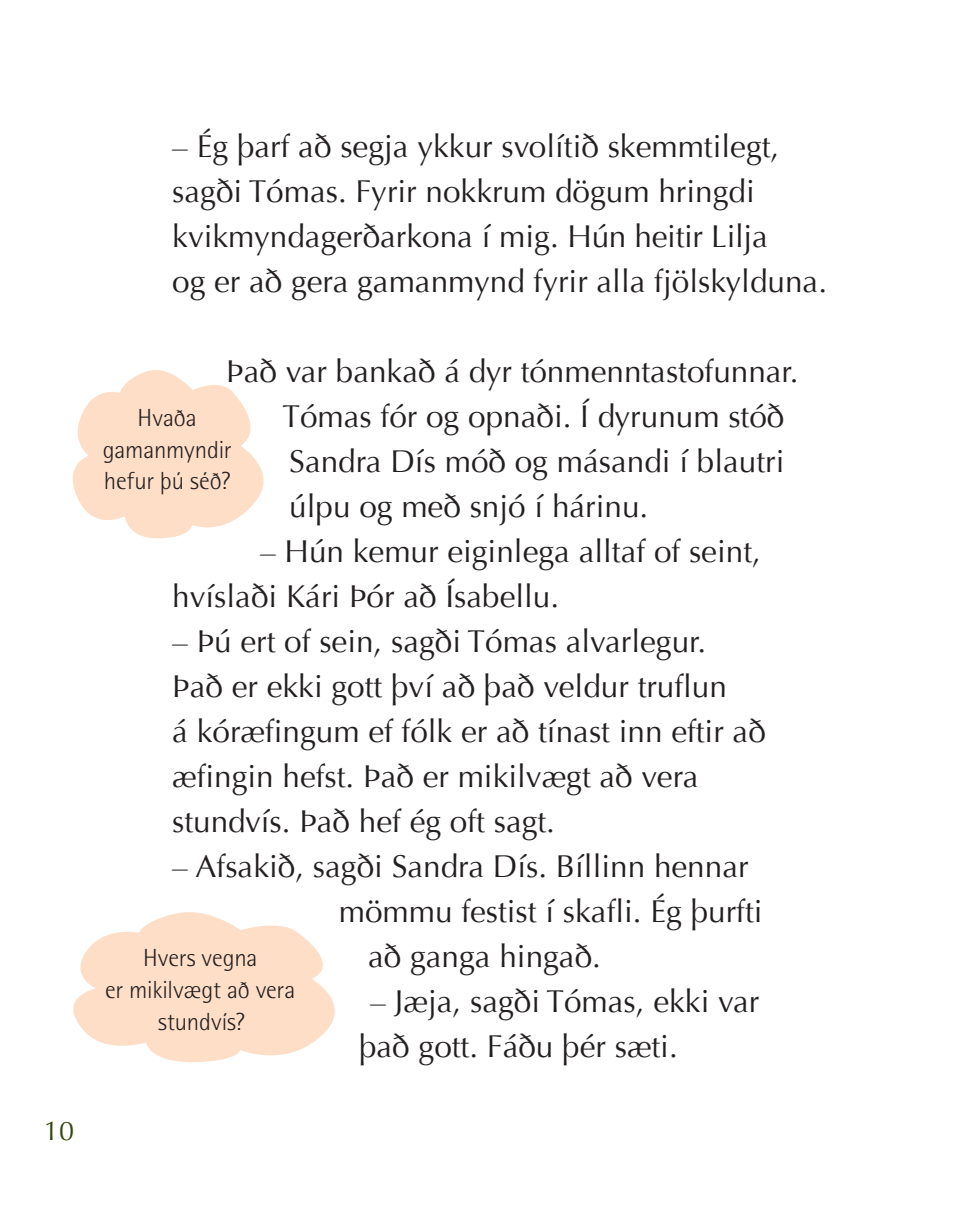
<style>
.page{position:relative;width:957px;height:1212px;background:#fff}
.page>*{position:absolute;margin:0;border:0;box-sizing:border-box;transform-origin:0 0}
.t1{font:31.5px/45px "Optima";color:#231f20}
.t2{font:27px "Optima";color:#33460d}
.t3{font:300 24.75px/31.5px "Rotis Semi Sans";letter-spacing:-.005em;color:#231f20;text-align:center}
</style>
<div class="page">
<svg style="left:72px;top:370px;width:192px;height:169px"></svg>
<svg style="left:73px;top:912px;width:262px;height:150px;fill:#fedec7"></svg>
<p class="t2" style="left:44px;top:1115px;width:32px">10</p>
<p class="t1" style="left:172px;top:124px;width:656px">– Ég þarf að segja ykkur svolítið skemmtilegt, sagði Tómas. Fyrir nokkrum dögum hringdi kvikmyndagerðarkona í mig. Hún heitir Lilja<br>og er að gera gamanmynd fyrir alla fjölskylduna.</p>
<p class="t1" style="left:282px;top:349px;width:517px;text-indent:-56px">Það var bankað á dyr tónmenntastofunnar.<br>Tómas fór og opnaði. Í dyrunum stóð Sandra Dís móð og másandi í blautri úlpu og með snjó í hárinu.</p>
<p class="t1" style="left:172px;top:529px;width:590px;text-indent:88px">– Hún kemur eiginlega alltaf of seint, hvíslaði Kári Þór að Ísabellu.</p>
<p class="t1" style="left:172px;top:619px;width:595px">– Þú ert of sein, sagði Tómas alvarlegur.<br>Það er ekki gott því að það veldur truflun<br>á kóræfingum ef fólk er að tínast inn eftir að æfingin hefst. Það er mikilvægt að vera stundvís. Það hef ég oft sagt.</p>
<p class="t1" style="left:172px;top:844px;width:578px">– Afsakið, sagði Sandra Dís. Bíllinn hennar</p>
<p class="t1" style="left:339px;top:889px;width:425px">mömmu festist í skafli. Ég þurfti</p>
<p class="t1" style="left:368px;top:934px;width:234px">að ganga hingað.</p>
<p class="t1" style="left:359px;top:979px;width:402px;text-indent:11px">– Jæja, sagði Tómas, ekki var það gott. Fáðu þér sæti.</p>
<p class="t3" style="left:103px;top:402px;width:130px">Hvaða gamanmyndir hefur þú séð?</p>
<p class="t3" style="left:105px;top:942px;width:192px">Hvers vegna<br>er mikilvægt að vera stundvís?</p>
</div>
